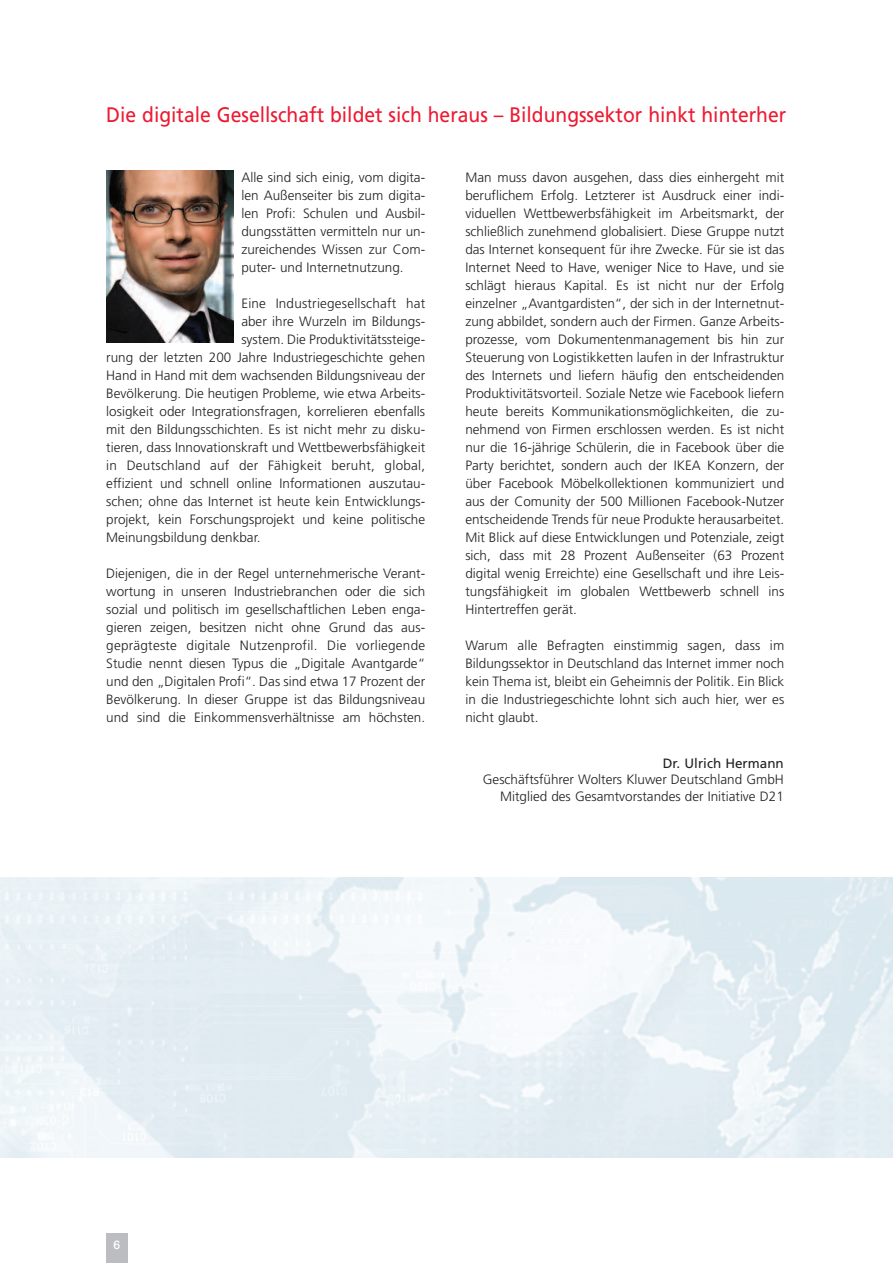
<style>
.page{position:relative;width:893px;height:1263px;background:#fff}
.page>*{position:absolute;margin:0;border:0;box-sizing:border-box;transform-origin:0 0}
.t1{font:21px "Frutiger";color:#ed1a32;scale:.92 1}
.t2{font:300 13.5px/18px "Frutiger";color:#231f20;text-align:justify}
.t3{font:300 13.5px "Frutiger";letter-spacing:.02em;color:#231f20}
.t4{font:13.5px "Frutiger";color:#231f20}
.t5{font:500 12px "Helvetica Neue";color:#fff}
</style>
<div class="page">
<div style="left:106px;top:1233px;width:22px;height:30px;background:#bcbdc0"></div>
<img style="left:106px;top:170px;width:128px;height:173px">
<img style="left:0;top:877px;width:893px;height:281px">
<h1 class="t1" style="left:106px;top:106px;width:741px">Die digitale Gesellschaft bildet sich heraus – Bildungssektor hinkt hinterher</h1>
<p class="t2" style="left:241px;top:169px;width:185px">Alle sind sich einig, vom digita&shy;len Außenseiter bis zum digita&shy;len Profi: Schulen und Ausbil&shy;dungsstätten vermitteln nur un&shy;zureichendes Wissen zur Com&shy;puter- und Internetnutzung.</p>
<p class="t2" style="left:241px;top:295px;width:185px">Eine Industriegesellschaft hat</p>
<p class="t2" style="left:241px;top:313px;width:185px">aber ihre Wurzeln im Bildungs-</p>
<p class="t2" style="left:241px;top:331px;width:185px">system. Die Produktivitätssteige-</p>
<p class="t2" style="left:106px;top:349px;width:320px">rung der letzten 200 Jahre Industriegeschichte gehen</p>
<p class="t2" style="left:106px;top:367px;width:320px">Hand in Hand mit dem wachsenden Bildungsniveau der</p>
<p class="t2" style="left:106px;top:385px;width:320px">Bevölkerung. Die heutigen Probleme, wie etwa Arbeits-</p>
<p class="t2" style="left:106px;top:403px;width:320px">losigkeit oder Integrationsfragen, korrelieren ebenfalls</p>
<p class="t2" style="left:106px;top:421px;width:320px">mit den Bildungsschichten. Es ist nicht mehr zu disku-</p>
<p class="t2" style="left:106px;top:439px;width:320px">tieren, dass Innovationskraft und Wettbewerbsfähigkeit</p>
<p class="t3" style="left:106px;top:460px;width:320px">in Deutschland auf der Fähigkeit beruht, global,</p>
<p class="t2" style="left:106px;top:475px;width:320px">effizient und schnell online Informationen auszutau-</p>
<p class="t2" style="left:106px;top:493px;width:320px">schen; ohne das Internet ist heute kein Entwicklungs-</p>
<p class="t2" style="left:106px;top:511px;width:320px">projekt, kein Forschungsprojekt und keine politische</p>
<p class="t2" style="left:106px;top:529px;width:156px">Meinungsbildung denkbar.</p>
<p class="t2" style="left:106px;top:565px;width:320px">Diejenigen, die in der Regel unternehmerische Verant&shy;wortung in unseren Industriebranchen oder die sich sozial und politisch im gesellschaftlichen Leben enga&shy;gieren zeigen, besitzen nicht ohne Grund das aus&shy;geprägteste digitale Nutzenprofil. Die vorliegende Studie nennt diesen Typus die „Digitale Avantgarde“ und den „Digitalen Profi“. Das sind etwa 17 Prozent der Bevölkerung. In dieser Gruppe ist das Bildungsniveau und sind die Einkommensverhältnisse am höchsten.</p>
<p class="t2" style="left:465px;top:169px;width:320px">Man muss davon ausgehen, dass dies einhergeht mit beruflichem Erfolg. Letzterer ist Ausdruck einer indi&shy;viduellen Wettbewerbsfähigkeit im Arbeitsmarkt, der schließlich zunehmend globalisiert. Diese Gruppe nutzt das Internet konsequent für ihre Zwecke. Für sie ist das Internet Need to Have, weniger Nice to Have, und sie schlägt hieraus Kapital. Es ist nicht nur der Erfolg einzelner „Avantgardisten“, der sich in der Internetnut&shy;zung abbildet, sondern auch der Firmen. Ganze Arbeits&shy;prozesse, vom Dokumentenmanagement bis hin zur Steuerung von Logistikketten laufen in der Infrastruktur des Internets und liefern häufig den entscheidenden Produktivitätsvorteil. Soziale Netze wie Facebook liefern heute bereits Kommunikationsmöglichkeiten, die zu&shy;nehmend von Firmen erschlossen werden. Es ist nicht nur die 16-jährige Schülerin, die in Facebook über die Party berichtet, sondern auch der IKEA Konzern, der über Facebook Möbelkollektionen kommuniziert und aus der Comunity der 500 Millionen Facebook-Nutzer entscheidende Trends für neue Produkte herausarbeitet.<br>Mit Blick auf diese Entwicklungen und Potenziale, zeigt sich, dass mit 28 Prozent Außenseiter (63 Prozent digital wenig Erreichte) eine Gesellschaft und ihre Leis&shy;tungsfähigkeit im globalen Wettbewerb schnell ins Hintertreffen gerät.</p>
<p class="t2" style="left:465px;top:637px;width:320px">Warum alle Befragten einstimmig sagen, dass im Bildungssektor in Deutschland das Internet immer noch kein Thema ist, bleibt ein Geheimnis der Politik. Ein Blick in die Industriegeschichte lohnt sich auch hier, wer es nicht glaubt.</p>
<p class="t4" style="left:663px;top:758px;width:123px">Dr. Ulrich Hermann</p>
<p class="t2" style="left:483px;top:772px;width:302px;line-height:16.5px;text-align:right">Geschäftsführer Wolters Kluwer Deutschland GmbH<br>Mitglied des Gesamtvorstandes der Initiative D21</p>
<p class="t5" style="left:114px;top:1241px;width:8px">6</p>
</div>
